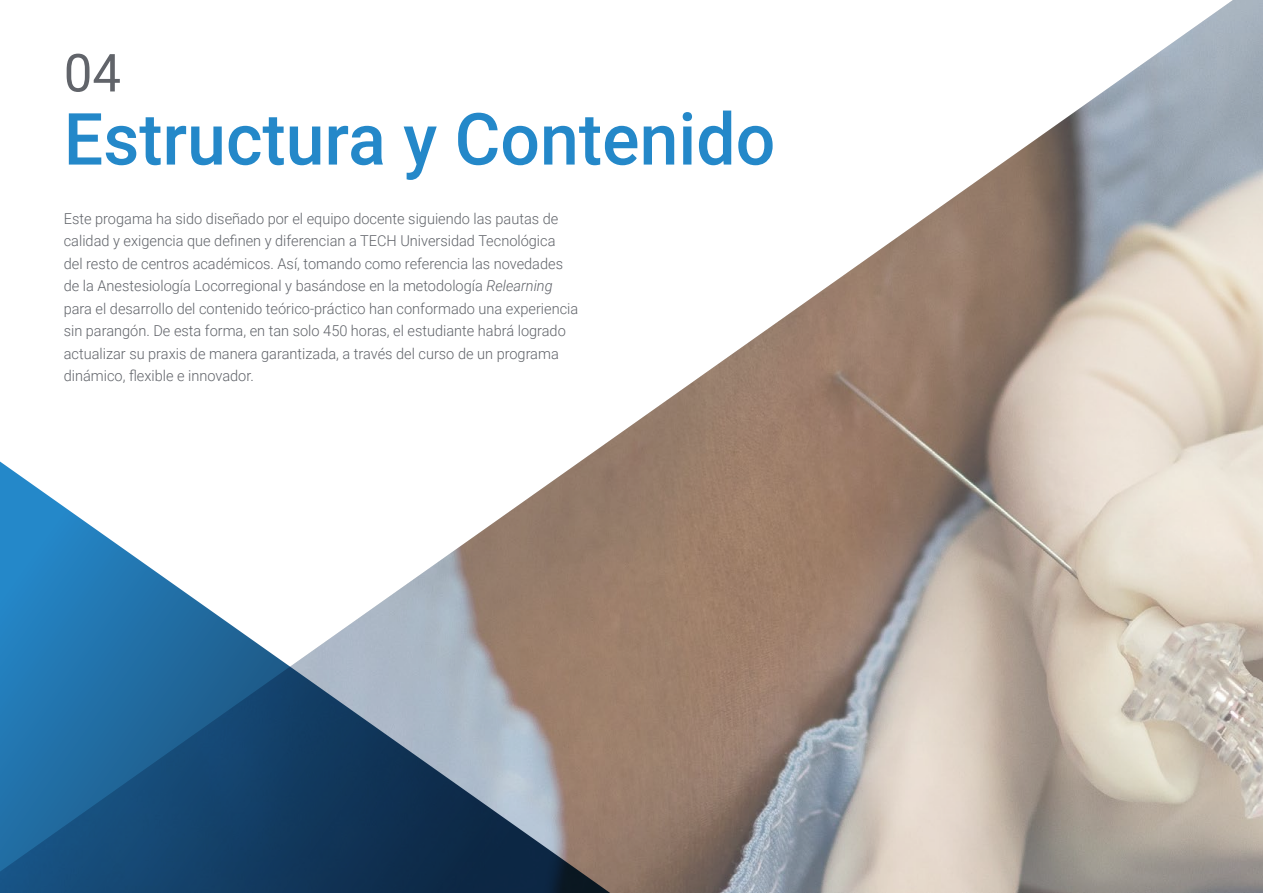
<style>
.page{position:relative;width:1263px;height:893px;background:#fff}
.page>*{position:absolute;margin:0;border:0;box-sizing:border-box;transform-origin:0 0}
.t1{font:500 72px "Roboto";color:#2488c9}
.t2{font:52.5px "Roboto";color:#61646a}
.t3{font:300 15px/22.5px "Roboto";color:#61646a}
.s1{font-style:italic}
</style>
<div class="page">
<img style="left:602px;top:0;width:661px;height:893px">
<svg style="left:0;top:446px;width:640px;height:447px"></svg>
<h2 class="t2" style="left:64px;top:36px;width:59px">04</h2>
<h1 class="t1" style="left:64px;top:89px;width:713px">Estructura y Contenido</h1>
<p class="t3" style="left:64px;top:207px;width:516px">Este progama ha sido diseñado por el equipo docente siguiendo las pautas de calidad y exigencia que definen y diferencian a TECH Universidad Tecnológica<br>del resto de centros académicos. Así, tomando como referencia las novedades de la Anestesiología Locorregional y basándose en la metodología <span class="s1">Relearning </span>para el desarrollo del contenido teórico-práctico han conformado una experiencia sin parangón. De esta forma, en tan solo 450 horas, el estudiante habrá logrado actualizar su praxis de manera garantizada, a través del curso de un programa dinámico, flexible e innovador.</p>
</div>
